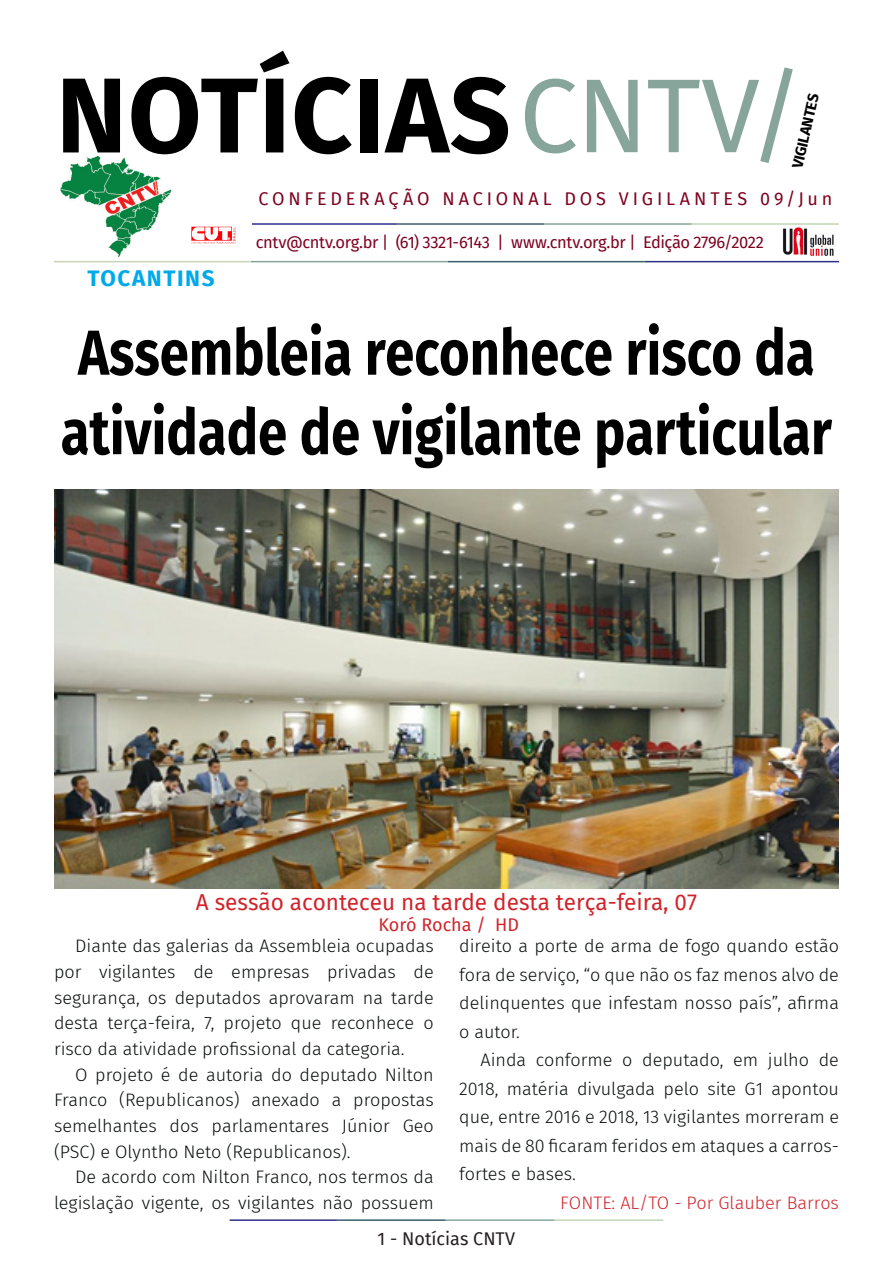
<style>
.page{position:relative;width:893px;height:1263px;background:#fff}
.page>*{position:absolute;margin:0;border:0;box-sizing:border-box;transform-origin:0 0}
.t1{font:700 106.5px "Fira Sans";letter-spacing:.01em;color:#000}
.t2{font:700 63.45px/79.5px "Fira Sans";color:#000001;scale:.83 1}
.t3{font:22.5px "Fira Sans";color:#d1232a}
.t4{font:700 22.5px "Fira Sans";letter-spacing:.07em;color:#00a9ea}
.t5{font:300 18px/25.7px "Fira Sans";color:#080d0b;text-align:justify}
.t6{font:18px "Fira Sans";letter-spacing:.215em;color:#7e0220}
.t7{font:300 18px "Fira Sans";color:#d1232a}
.t8{font:18px "Fira Sans";color:#231f20}
.t9{font:18px "Fira Sans";color:#d1232a}
.t10{font:16.5px "Fira Sans";letter-spacing:-.025em;color:#7e0220}
.t11{font:700 15px "Fira Sans";color:#000001}
.s1{font-weight:400;font-size:105px;color:#87a59a}
</style>
<div class="page">
<hr style="left:230px;top:1219px;width:107px;height:2px;background:#2f3088">
<hr style="left:337px;top:1219px;width:109px;height:2px;background:#3a5f6d">
<hr style="left:446px;top:1219px;width:109px;height:2px;background:#87a59a">
<hr style="left:555px;top:1219px;width:108px;height:2px;background:#c6d5b7">
<img style="left:782px;top:227px;width:54px;height:34px">
<hr style="left:252px;top:223px;width:145px;height:2px;background:#2f3088">
<hr style="left:397px;top:223px;width:147px;height:2px;background:#3a5f6d">
<hr style="left:544px;top:223px;width:148px;height:2px;background:#87a59a">
<hr style="left:692px;top:223px;width:147px;height:2px;background:#c6d5b7">
<hr style="left:645px;top:261px;width:194px;height:1px;background:#2f3088">
<hr style="left:448px;top:261px;width:197px;height:1px;background:#3a5f6d">
<hr style="left:251px;top:261px;width:197px;height:1px;background:#87a59a">
<hr style="left:54px;top:261px;width:197px;height:1px;background:#c6d5b7">
<img style="left:61px;top:157px;width:110px;height:100px">
<img style="left:191px;top:226px;width:45px;height:18px">
<img style="left:54px;top:489px;width:785px;height:400px">
<p class="t1" style="left:56px;top:26px;width:749px">NOTÍCIAS<span class="s1">CNTV/</span></p>
<p class="t11" style="left:785px;top:165px;width:77px;rotate:-77deg">VIGILANTES</p>
<p class="t6" style="left:259px;top:185px;width:575px">CONFEDERAÇÃO NACIONAL DOS VIGILANTES 09/Jun</p>
<p class="t4" style="left:88px;top:259px;width:129px">TOCANTINS</p>
<p class="t10" style="left:256px;top:229px;width:510px">cntv@cntv.org.br | (61) 3321-6143 | www.cntv.org.br | Edição 2796/2022</p>
<p class="t2" style="left:61px;top:308px;width:931px">Assembleia reconhece risco da atividade de vigilante particular</p>
<p class="t3" style="left:196px;top:885px;width:503px">A sessão aconteceu na tarde desta terça-feira, 07</p>
<p class="t9" style="left:379px;top:911px;width:142px">Koró Rocha / HD</p>
<p class="t5" style="left:54px;top:933px;width:381px;text-indent:21px">Diante das galerias da Assembleia ocupadas por vigilantes de empresas privadas de segurança, os deputados aprovaram na tarde desta terça-feira, 7, projeto que reconhece o risco da atividade profissional da categoria.</p>
<p class="t5" style="left:54px;top:1061px;width:381px;text-indent:21px">O projeto é de autoria do deputado Nilton Franco (Republicanos) anexado a propostas semelhantes dos parlamentares Júnior Geo (PSC) e Olyntho Neto (Republicanos).</p>
<p class="t5" style="left:54px;top:1164px;width:381px;text-align:right">De acordo com Nilton Franco, nos termos da legislação vigente, os vigilantes não possuem</p>
<p class="t5" style="left:459px;top:932px;width:381px;line-height:28.5px">direito a porte de arma de fogo quando estão fora de serviço, “o que não os faz menos alvo de delinquentes que infestam nosso país”, afirma o autor.</p>
<p class="t5" style="left:459px;top:1046px;width:381px;line-height:28.5px;text-indent:21px">Ainda conforme o deputado, em julho de 2018, matéria divulgada pelo site G1 apontou que, entre 2016 e 2018, 13 vigilantes morreram e mais de 80 ficaram feridos em ataques a carros&shy;fortes e bases.</p>
<p class="t7" style="left:560px;top:1190px;width:280px">FONTE: AL/TO - Por Glauber Barros</p>
<p class="t8" style="left:378px;top:1225px;width:139px">1 - Notícias CNTV</p>
</div>
